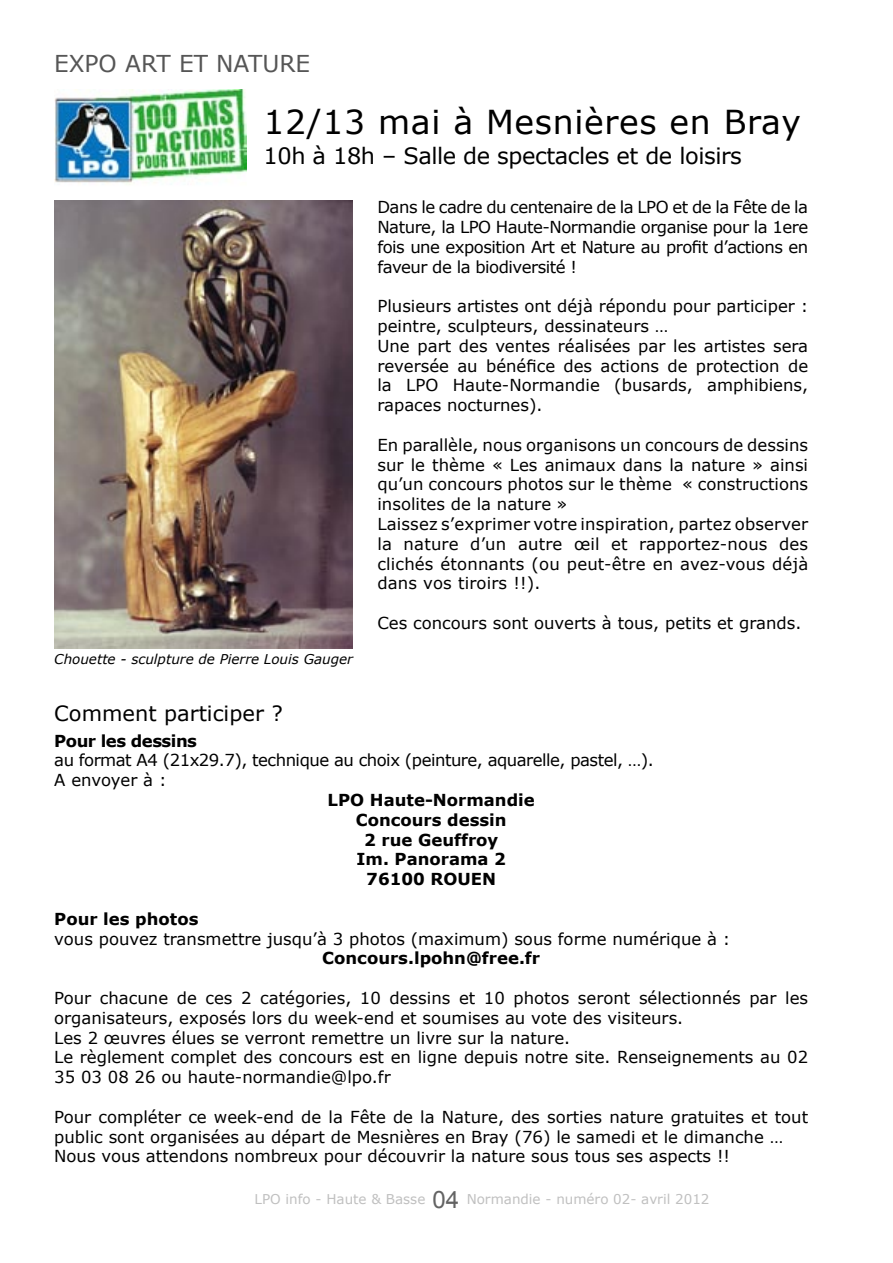
<style>
.page{position:relative;width:893px;height:1263px;background:#fff}
.page>*{position:absolute;margin:0;border:0;box-sizing:border-box;transform-origin:0 0}
.t1{font:33px "Verdana";letter-spacing:.02em;color:#000}
.t2{font:23.25px "Verdana";color:#565656}
.t3{font:22.5px "Verdana";letter-spacing:-.02em;color:#000}
.t4{font:21px "Verdana";color:#000}
.t5{font:16.5px/19.8px "Verdana";color:#000}
.t6{font:700 16.5px/19.8px "Verdana";color:#000;text-align:center}
.t7{font:16.5px/19.8px "Verdana";letter-spacing:-.03em;color:#000}
.t8{font:700 16.5px "Verdana";letter-spacing:-.03em;color:#000}
.t9{font:13.5px "Verdana";color:#c0c0c0}
.t10{font:italic 13.5px "Verdana";color:#000}
.s1{font-family:"Arial";font-size:24px;color:#636363}
</style>
<div class="page">
<img style="left:54px;top:90px;width:192px;height:95px">
<img style="left:54px;top:200px;width:298px;height:449px">
<h2 class="t2" style="left:54px;top:49px;width:258px">EXPO ART ET NATURE</h2>
<h1 class="t1" style="left:264px;top:101px;width:539px">12/13 mai à Mesnières en Bray</h1>
<h3 class="t3" style="left:264px;top:142px;width:480px">10h à 18h – Salle de spectacles et de loisirs</h3>
<p class="t10" style="left:54px;top:651px;width:300px">Chouette - sculpture de Pierre Louis Gauger</p>
<p class="t5" style="left:377px;top:197px;width:432px;text-align:justify">Dans le cadre du centenaire de la LPO et de la Fête de la Nature, la LPO Haute-Normandie organise pour la 1ere fois une exposition Art et Nature au profit d’actions en faveur de la biodiversité !</p>
<p class="t5" style="left:377px;top:296px;width:432px">Plusieurs artistes ont déjà répondu pour participer : peintre, sculpteurs, dessinateurs …<br>Une part des ventes réalisées par les artistes sera reversée au bénéfice des actions de protection de la LPO Haute-Normandie (busards, amphibiens, rapaces nocturnes).</p>
<p class="t5" style="left:377px;top:434px;width:432px">En parallèle, nous organisons un concours de dessins sur le thème « Les animaux dans la nature » ainsi qu’un concours photos sur le thème « constructions insolites de la nature »<br>Laissez s’exprimer votre inspiration, partez observer la nature d’un autre œil et rapportez-nous des clichés étonnants (ou peut-être en avez-vous déjà dans vos tiroirs !!).</p>
<p class="t5" style="left:377px;top:612px;width:426px">Ces concours sont ouverts à tous, petits et grands.</p>
<p class="t4" style="left:54px;top:700px;width:230px">Comment participer ?</p>
<p class="t8" style="left:54px;top:730px;width:144px">Pour les dessins</p>
<p class="t7" style="left:54px;top:750px;width:601px">au format A4 (21x29.7), technique au choix (peinture, aquarelle, pastel, …).<br>A envoyer à :</p>
<p class="t6" style="left:328px;top:790px;width:209px">LPO Haute-Normandie<br>Concours dessin<br>2 rue Geuffroy<br>Im. Panorama 2<br>76100 ROUEN</p>
<p class="t6" style="left:54px;top:908px;width:146px">Pour les photos</p>
<p class="t5" style="left:54px;top:928px;width:678px">vous pouvez transmettre jusqu’à 3 photos (maximum) sous forme numérique à :</p>
<p class="t6" style="left:322px;top:948px;width:219px">Concours.lpohn@free.fr</p>
<p class="t5" style="left:54px;top:987px;width:755px">Pour chacune de ces 2 catégories, 10 dessins et 10 photos seront sélectionnés par les organisateurs, exposés lors du week-end et soumises au vote des visiteurs.<br>Les 2 œuvres élues se verront remettre un livre sur la nature.<br>Le règlement complet des concours est en ligne depuis notre site. Renseignements au 02<br>35 03 08 26 ou haute-normandie@lpo.fr</p>
<p class="t5" style="left:54px;top:1106px;width:755px">Pour compléter ce week-end de la Fête de la Nature, des sorties nature gratuites et tout public sont organisées au départ de Mesnières en Bray (76) le samedi et le dimanche …<br>Nous vous attendons nombreux pour découvrir la nature sous tous ses aspects !!</p>
<p class="t9" style="left:255px;top:1191px;width:456px">LPO info - Haute &amp; Basse <span class="s1">04</span> Normandie - numéro 02- avril 2012</p>
</div>
